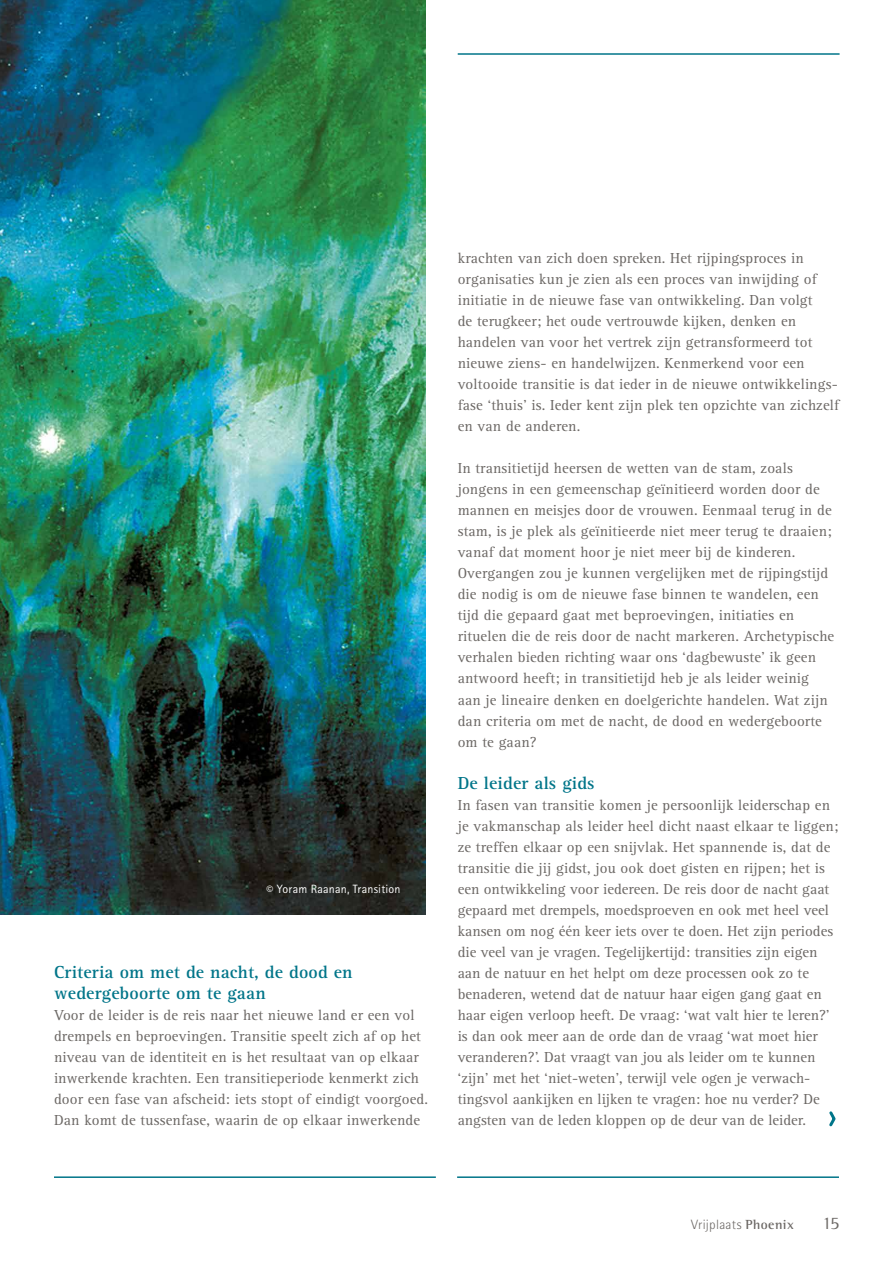
<style>
.page{position:relative;width:893px;height:1263px;background:#fff}
.page>*{position:absolute;margin:0;border:0;box-sizing:border-box;transform-origin:0 0}
.t1{font:700 18px/21px "Rotis Serif";letter-spacing:.01em;color:#007589}
.t2{font:18px "Rotis Semi Serif";color:#6b6764}
.t3{font:15px/21px "Rotis Serif";letter-spacing:.01em;color:#6b6764}
.t4{font:300 13.5px "Rotis Semi Sans";letter-spacing:.02em;color:#6b6764}
.t5{font:12px "Rotis Sans Serif";letter-spacing:.015em;color:#fff}
.s1{font-size:13.5px}
.s2{font-family:"Rotis Semi Serif";font-weight:700}
</style>
<div class="page">
<img style="left:0;top:0;width:425px;height:914px">
<hr style="left:54px;top:1176px;width:382px;height:2px;background:#007589">
<hr style="left:457px;top:1176px;width:382px;height:2px;background:#007589">
<hr style="left:458px;top:53px;width:382px;height:2px;background:#007589">
<svg style="left:829px;top:1111px;width:7px;height:16px"></svg>
<p class="t5" style="left:266px;top:882px;width:136px"><span class="s1">©</span> Yoram Raanan, Transition</p>
<p class="t1" style="left:54px;top:961px;width:300px">Criteria om met de nacht, de dood en wedergeboorte om te gaan</p>
<p class="t3" style="left:54px;top:1004px;width:376px">Voor de leider is de reis naar het nieuwe land er een vol drempels en beproevingen. Transitie speelt zich af op het niveau van de identiteit en is het resultaat van op elkaar inwerkende krachten. Een transitieperiode kenmerkt zich door een fase van afscheid: iets stopt of eindigt voorgoed.<br>Dan komt de tussenfase, waarin de op elkaar inwerkende</p>
<p class="t3" style="left:458px;top:248px;width:383px">krachten van zich doen spreken. Het rijpingsproces in organisaties kun je zien als een proces van inwijding of initiatie in de nieuwe fase van ontwikkeling. Dan volgt<br>de terugkeer; het oude vertrouwde kijken, denken en handelen van voor het vertrek zijn getransformeerd tot nieuwe ziens- en handelwijzen. Kenmerkend voor een voltooide transitie is dat ieder in de nieuwe ontwikkelings&shy;fase ‘thuis’ is. Ieder kent zijn plek ten opzichte van zichzelf en van de anderen.</p>
<p class="t3" style="left:458px;top:458px;width:378px">In transitietijd heersen de wetten van de stam, zoals jongens in een gemeenschap geïnitieerd worden door de mannen en meisjes door de vrouwen. Eenmaal terug in de stam, is je plek als geïnitieerde niet meer terug te draaien; vanaf dat moment hoor je niet meer bij de kinderen.<br>Overgangen zou je kunnen vergelijken met de rijpingstijd die nodig is om de nieuwe fase binnen te wandelen, een tijd die gepaard gaat met beproevingen, initiaties en rituelen die de reis door de nacht markeren. Archetypische verhalen bieden richting waar ons ‘dagbewuste’ ik geen antwoord heeft; in transitietijd heb je als leider weinig aan je lineaire denken en doelgerichte handelen. Wat zijn dan criteria om met de nacht, de dood en wedergeboorte om te gaan?</p>
<p class="t1" style="left:458px;top:772px;width:138px">De leider als gids</p>
<p class="t3" style="left:458px;top:794px;width:382px">In fasen van transitie komen je persoonlijk leiderschap en je vakmanschap als leider heel dicht naast elkaar te liggen; ze treffen elkaar op een snijvlak. Het spannende is, dat de transitie die jij gidst, jou ook doet gisten en rijpen; het is een ontwikkeling voor iedereen. De reis door de nacht gaat gepaard met drempels, moedsproeven en ook met heel veel kansen om nog één keer iets over te doen. Het zijn periodes die veel van je vragen. Tegelijkertijd: transities zijn eigen aan de natuur en het helpt om deze processen ook zo te benaderen, wetend dat de natuur haar eigen gang gaat en haar eigen verloop heeft. De vraag: ‘wat valt hier te leren?’ is dan ook meer aan de orde dan de vraag ‘wat moet hier veranderen?’. Dat vraagt van jou als leider om te kunnen ‘zijn’ met het ‘niet-weten’, terwijl vele ogen je verwach&shy;tingsvol aankijken en lijken te vragen: hoe nu verder? De angsten van de leden kloppen op de deur van de leider.</p>
<p class="t4" style="left:691px;top:1217px;width:104px">Vrijplaats <span class="s2">Phoenix</span></p>
<p class="t2" style="left:822px;top:1212px;width:19px">15</p>
</div>
